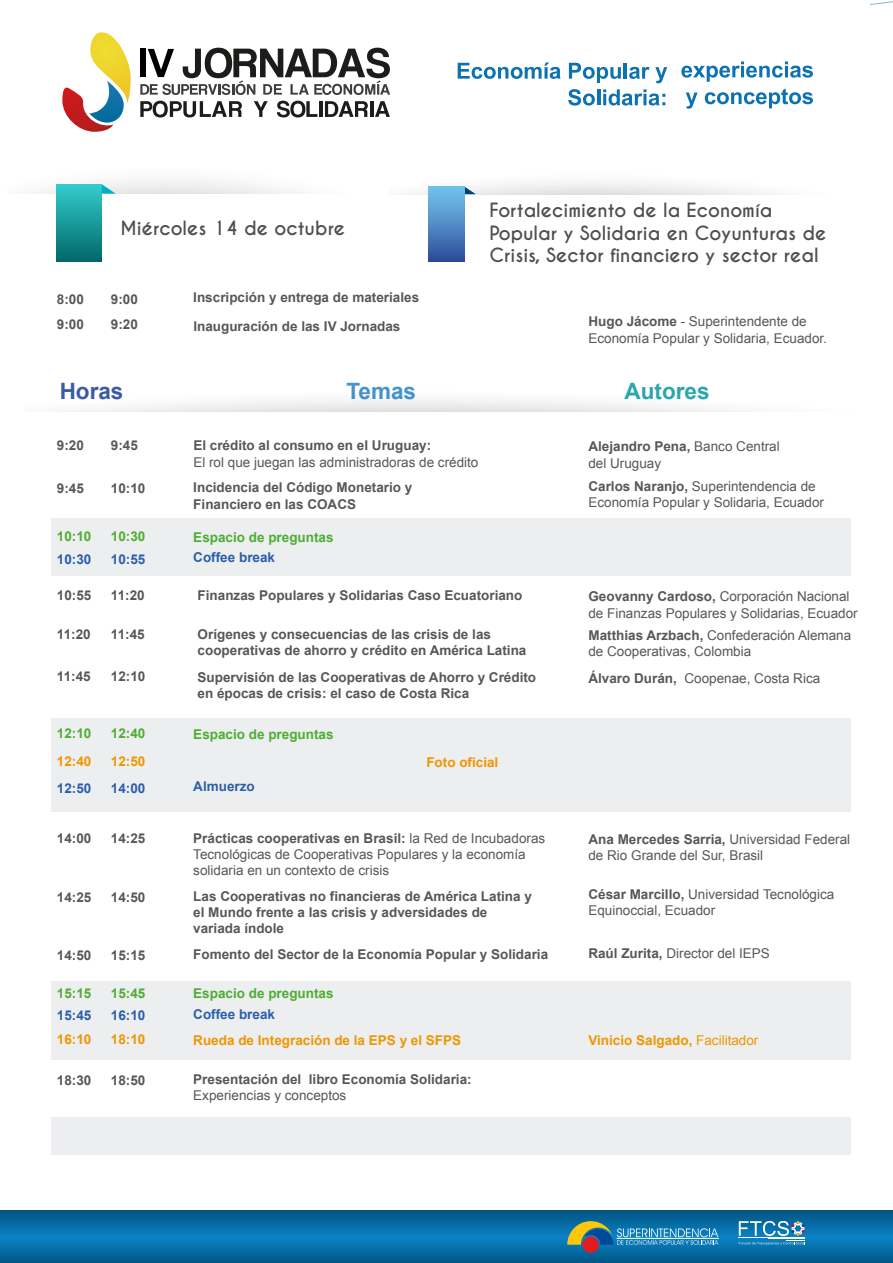
<style>
.page{position:relative;width:893px;height:1263px;background:#fff}
.page>*{position:absolute;margin:0;border:0;box-sizing:border-box;transform-origin:0 0}
.t1{font:700 22.5px "Arial";color:#2da6ad}
.t2{font:700 22.5px "Arial";color:#3c5ba6}
.t3{font:700 22.5px "Arial";color:#4594d0}
.t4{font:700 18.45px/22px "Caviar Dreams";color:#4f4e50}
.t5{font:13.5px/16.2px "Arial";color:#575756}
.t6{font:700 13.5px/16.2px "Arial";color:#575756}
.t7{font:700 13.5px "Arial";color:#f09600}
.t8{font:700 13.5px "Arial";color:#4eae33}
.t9{font:700 13.5px "Arial";color:#2a5faa}
.s1{font-weight:700}
.s2{font-weight:400}
</style>
<div class="page">
<div style="left:51px;top:718px;width:799px;height:94px;background:#edeef0"></div>
<div style="left:51px;top:518px;width:799px;height:58px;background:#edeef0"></div>
<div style="left:51px;top:981px;width:799px;height:78px;background:#edeef0"></div>
<div style="left:51px;top:1117px;width:799px;height:37px;background:#edeef0"></div>
<svg style="left:0;top:1210px;width:893px;height:53px;background:#046aa0"></svg>
<hr style="left:616px;top:1238px;width:103px;height:1px;background:#fff">
<svg style="left:567px;top:1221px;width:151px;height:24px;background:#468fa6"></svg>
<div style="left:582px;top:1236px;width:17px;height:17px;background:#e31b1f;border-radius:50%"></div>
<svg style="left:739px;top:1221px;width:67px;height:24px"></svg>
<svg style="left:458px;top:62px;width:103px;height:17px"></svg>
<svg style="left:569px;top:63px;width:52px;height:20px"></svg>
<hr style="left:624px;top:63px;width:3px;height:16px;background:#0d72b1">
<svg style="left:629px;top:67px;width:20px;height:12px"></svg>
<svg style="left:655px;top:67px;width:12px;height:16px"></svg>
<svg style="left:568px;top:89px;width:27px;height:17px"></svg>
<hr style="left:597px;top:89px;width:3px;height:16px;background:#0d72b1">
<svg style="left:603px;top:89px;width:62px;height:17px"></svg>
<svg style="left:681px;top:61px;width:132px;height:21px"></svg>
<svg style="left:686px;top:93px;width:12px;height:16px"></svg>
<svg style="left:705px;top:88px;width:108px;height:20px"></svg>
<svg style="left:140px;top:101px;width:102px;height:16px"></svg>
<svg style="left:254px;top:101px;width:14px;height:16px"></svg>
<svg style="left:277px;top:101px;width:40px;height:16px"></svg>
<hr style="left:319px;top:101px;width:3px;height:16px;background:#1c1c1a">
<svg style="left:325px;top:101px;width:43px;height:16px"></svg>
<hr style="left:370px;top:101px;width:4px;height:16px;background:#1c1c1a">
<svg style="left:375px;top:101px;width:15px;height:16px"></svg>
<svg style="left:62px;top:32px;width:69px;height:100px"></svg>
<svg style="left:140px;top:48px;width:250px;height:47px"></svg>
<svg style="left:870px;top:1px;width:23px;height:4px"></svg>
<div style="left:8px;top:162px;width:347px;height:32px;background:linear-gradient(to bottom,#fff,#edf0f0)"></div>
<div style="left:57px;top:185px;width:45px;height:76px;background:linear-gradient(to bottom,#3cc,#026a6a)"></div>
<svg style="left:102px;top:184px;width:14px;height:10px"></svg>
<svg style="left:420px;top:182px;width:342px;height:12px"></svg>
<svg style="left:74px;top:400px;width:664px;height:12px"></svg>
<div style="left:429px;top:186px;width:36px;height:75px;background:linear-gradient(to bottom,#74c8ef,#2f4e9c)"></div>
<svg style="left:465px;top:187px;width:11px;height:7px"></svg>
<h2 class="t4" style="left:121px;top:218px;width:226px">Miércoles 14 de octubre</h2>
<h2 class="t4" style="left:489px;top:200px;width:339px">Fortalecimiento de la Economía<br>Popular y Solidaria en Coyunturas de<br>Crisis, Sector financiero y sector real</h2>
<p class="t6" style="left:193px;top:290px;width:227px">Inscripción y entrega de materiales</p>
<p class="t6" style="left:57px;top:292px;width:29px">8:00</p>
<p class="t6" style="left:111px;top:292px;width:29px">9:00</p>
<p class="t6" style="left:57px;top:316px;width:29px">9:00</p>
<p class="t6" style="left:111px;top:316px;width:29px">9:20</p>
<p class="t6" style="left:193px;top:318px;width:209px">Inauguración de las IV Jornadas</p>
<p class="t5" style="left:588px;top:314px;width:240px"><span class="s1">Hugo Jácome</span> - Superintendente de<br>Economía Popular y Solidaria, Ecuador.</p>
<h1 class="t2" style="left:60px;top:376px;width:65px">Horas</h1>
<h1 class="t3" style="left:346px;top:376px;width:71px">Temas</h1>
<h1 class="t1" style="left:624px;top:376px;width:87px">Autores</h1>
<p class="t6" style="left:57px;top:437px;width:29px">9:20</p>
<p class="t6" style="left:111px;top:437px;width:29px">9:45</p>
<p class="t6" style="left:193px;top:438px;width:239px">El crédito al consumo en el Uruguay:</p>
<p class="t5" style="left:193px;top:454px;width:287px">El rol que juegan las administradoras de crédito</p>
<p class="t6" style="left:57px;top:481px;width:29px">9:45</p>
<p class="t6" style="left:111px;top:481px;width:36px">10:10</p>
<p class="t6" style="left:193px;top:480px;width:221px">Incidencia del Código Monetario y<br>Financiero en las COACS</p>
<p class="t8" style="left:57px;top:527px;width:36px">10:10</p>
<p class="t8" style="left:111px;top:527px;width:36px">10:30</p>
<p class="t8" style="left:193px;top:528px;width:142px">Espacio de preguntas</p>
<p class="t9" style="left:57px;top:550px;width:36px">10:30</p>
<p class="t9" style="left:111px;top:550px;width:36px">10:55</p>
<p class="t9" style="left:193px;top:549px;width:83px">Coffee break</p>
<p class="t6" style="left:57px;top:587px;width:36px">10:55</p>
<p class="t6" style="left:111px;top:587px;width:35px">11:20</p>
<p class="t6" style="left:198px;top:588px;width:326px">Finanzas Populares y Solidarias Caso Ecuatoriano</p>
<p class="t5" style="left:588px;top:439px;width:193px"><span class="s1">Alejandro Pena,</span> Banco Central del Uruguay</p>
<p class="t5" style="left:588px;top:478px;width:237px"><span class="s1">Carlos Naranjo,</span> Superintendencia de<br>Economía Popular y Solidaria, Ecuador</p>
<p class="t5" style="left:588px;top:589px;width:271px"><span class="s1">Geovanny Cardoso,</span> Corporación Nacional de Finanzas Populares y Solidarias, Ecuador</p>
<p class="t6" style="left:57px;top:626px;width:35px">11:20</p>
<p class="t6" style="left:111px;top:626px;width:35px">11:45</p>
<p class="t6" style="left:198px;top:627px;width:330px">Orígenes y consecuencias de las crisis de las cooperativas de ahorro y crédito en América Latina</p>
<p class="t6" style="left:57px;top:669px;width:35px">11:45</p>
<p class="t6" style="left:111px;top:669px;width:36px">12:10</p>
<p class="t6" style="left:198px;top:669px;width:340px">Supervisión de las Cooperativas de Ahorro y Crédito</p>
<p class="t5" style="left:588px;top:670px;width:233px"><span class="s1">Álvaro Durán,</span> Coopenae, Costa Rica</p>
<p class="t6" style="left:198px;top:686px;width:273px">en épocas de crisis: el caso de Costa Rica</p>
<p class="t5" style="left:588px;top:627px;width:264px"><span class="s1">Matthias Arzbach,</span> Confederación Alemana de Cooperativas, Colombia</p>
<p class="t8" style="left:57px;top:724px;width:36px">12:10</p>
<p class="t8" style="left:111px;top:724px;width:36px">12:40</p>
<p class="t8" style="left:193px;top:725px;width:142px">Espacio de preguntas</p>
<p class="t7" style="left:57px;top:753px;width:36px">12:40</p>
<p class="t7" style="left:111px;top:753px;width:36px">12:50</p>
<p class="t7" style="left:426px;top:753px;width:74px">Foto oficial</p>
<p class="t9" style="left:57px;top:779px;width:36px">12:50</p>
<p class="t9" style="left:111px;top:779px;width:36px">14:00</p>
<p class="t9" style="left:193px;top:778px;width:63px">Almuerzo</p>
<p class="t6" style="left:57px;top:830px;width:36px">14:00</p>
<p class="t6" style="left:111px;top:830px;width:36px">14:25</p>
<p class="t5" style="left:193px;top:830px;width:353px"><span class="s1">Prácticas cooperativas en Brasil:</span> la Red de Incubadoras<br>Tecnológicas de Cooperativas Populares y la economía solidaria en un contexto de crisis</p>
<p class="t6" style="left:57px;top:889px;width:36px">14:25</p>
<p class="t6" style="left:111px;top:889px;width:36px">14:50</p>
<p class="t6" style="left:193px;top:888px;width:340px">Las Cooperativas no financieras de América Latina y el Mundo frente a las crisis y adversidades de variada índole</p>
<p class="t6" style="left:57px;top:948px;width:36px">14:50</p>
<p class="t6" style="left:111px;top:948px;width:36px">15:15</p>
<p class="t6" style="left:193px;top:947px;width:356px">Fomento del Sector de la Economía Popular y Solidaria</p>
<p class="t8" style="left:57px;top:984px;width:36px">15:15</p>
<p class="t8" style="left:111px;top:984px;width:36px">15:45</p>
<p class="t8" style="left:193px;top:984px;width:142px">Espacio de preguntas</p>
<p class="t9" style="left:57px;top:1006px;width:36px">15:45</p>
<p class="t9" style="left:111px;top:1006px;width:36px">16:10</p>
<p class="t9" style="left:193px;top:1005px;width:83px">Coffee break</p>
<p class="t7" style="left:57px;top:1030px;width:36px">16:10</p>
<p class="t7" style="left:111px;top:1030px;width:36px">18:10</p>
<p class="t7" style="left:193px;top:1031px;width:269px">Rueda de Integración de la EPS y el SFPS</p>
<p class="t6" style="left:57px;top:1073px;width:36px">18:30</p>
<p class="t6" style="left:111px;top:1073px;width:36px">18:50</p>
<p class="t6" style="left:193px;top:1072px;width:280px">Presentación del libro Economía Solidaria:</p>
<p class="t5" style="left:193px;top:1087px;width:155px">Experiencias y conceptos</p>
<p class="t5" style="left:588px;top:831px;width:263px"><span class="s1">Ana Mercedes Sarria,</span> Universidad Federal de Rio Grande del Sur, Brasil</p>
<p class="t5" style="left:588px;top:886px;width:247px"><span class="s1">César Marcillo,</span> Universidad Tecnológica<br>Equinoccial, Ecuador</p>
<p class="t5" style="left:588px;top:945px;width:183px"><span class="s1">Raúl Zurita,</span> Director del IEPS</p>
<p class="t7" style="left:588px;top:1031px;width:172px">Vinicio Salgado, <span class="s2">Facilitador</span></p>
</div>
